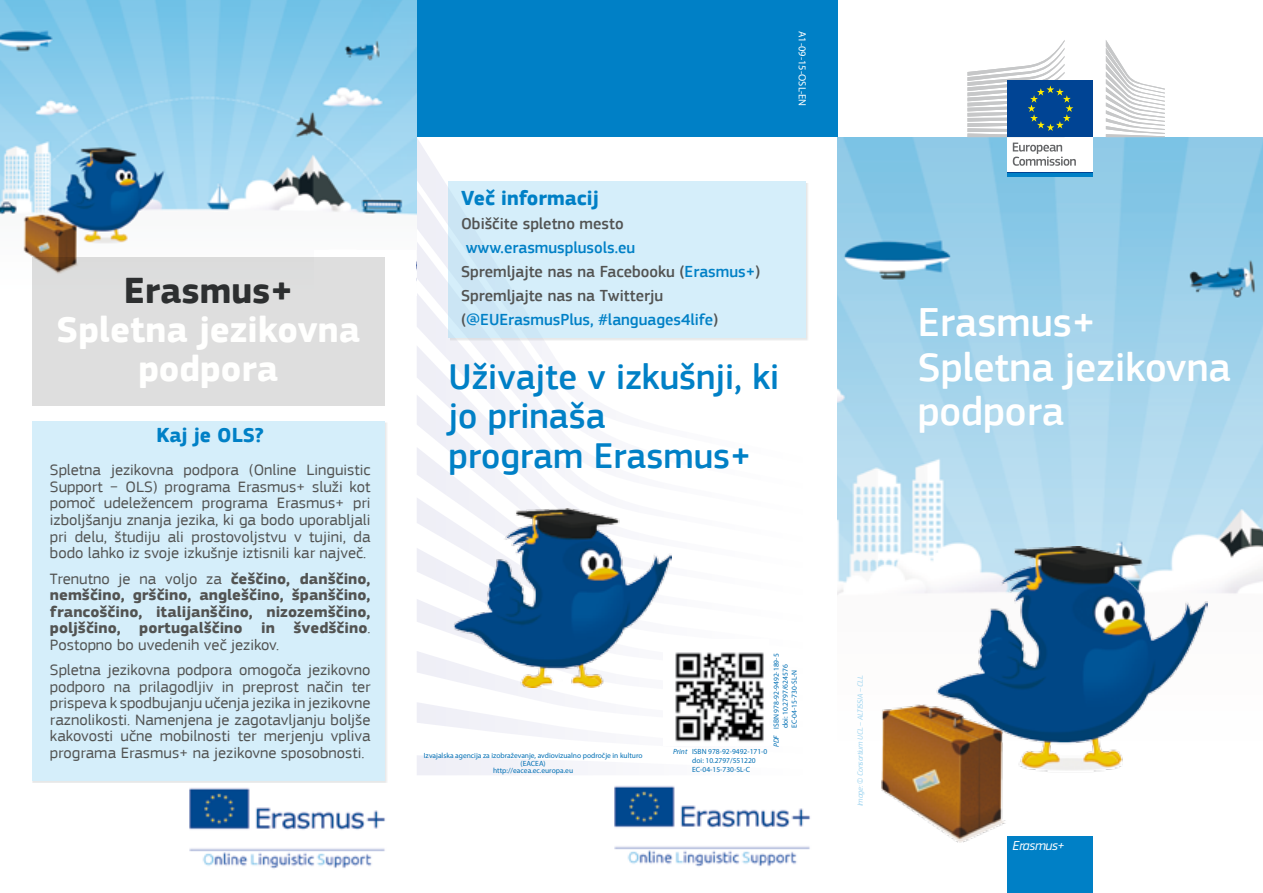
<style>
.page{position:relative;width:1263px;height:893px;background:#fff}
.page>*{position:absolute;margin:0;border:0;box-sizing:border-box;transform-origin:0 0}
.t1{font:500 41.55px/44.5px "EC Square Sans Pro";color:#fff}
.t2{font:700 37.5px/39px "EC Square Sans Pro";color:#fffffe;text-align:center}
.t3{font:700 37.5px "EC Square Sans Pro";color:#2d2f30}
.t4{font:500 36.75px/39.5px "EC Square Sans Pro";color:#0080c6}
.t5{font:700 21px "EC Square Sans Pro";color:#0080c6}
.t6{font:500 16.5px/24px "EC Square Sans Pro";color:#0080c6}
.t7{font:500 16.5px "EC Square Sans Pro";color:#525352}
.t8{font:15.75px/16.5px "EC Square Sans Pro";color:#525352;text-align:justify;scale:1.05 1}
.t9{font:700 15.75px/16.5px "EC Square Sans Pro";color:#525352;text-align:justify;scale:1.05 1}
.t10{font:italic 13.5px "PF Square Sans Pro";letter-spacing:-.03em;color:#fff}
.t11{font:10.5px "Myriad Pro";color:#fff}
.t12{font:italic 7.8px "EC Square Sans Pro";letter-spacing:-.03em;color:#9dd4f0}
.t13{font:7.5px/9px "Myriad Pro";color:#006fb4}
.s1{font-weight:400}
.s2{color:#525352}
.s3{font-style:italic}
</style>
<div class="page">
<div style="left:417px;top:0;width:421px;height:137px;background:#0080c6"></div>
<svg style="left:417px;top:139px;width:32px;height:50px;fill:#f3f3fa"></svg>
<svg style="left:417px;top:548px;width:36px;height:40px"></svg>
<svg style="left:417px;top:599px;width:180px;height:176px"></svg>
<svg style="left:417px;top:293px;width:157px;height:250px;fill:#f4f4f9"></svg>
<div style="left:1008px;top:836px;width:85px;height:57px;background:#0080c6"></div>
<img style="left:838px;top:137px;width:425px;height:472px">
<img style="left:882px;top:546px;width:325px;height:296px">
<img style="left:675px;top:652px;width:89px;height:90px">
<img style="left:453px;top:509px;width:219px;height:178px">
<img style="left:0;top:0;width:417px;height:281px">
<img style="left:32px;top:782px;width:355px;height:87px">
<img style="left:614px;top:786px;width:196px;height:81px">
<div style="left:1008px;top:172px;width:85px;height:5px;background:#0080c6"></div>
<div style="left:1008px;top:136px;width:85px;height:36px;background:#fff"></div>
<svg style="left:1013px;top:143px;width:63px;height:23px"></svg>
<svg style="left:1106px;top:40px;width:59px;height:97px"></svg>
<div style="left:1008px;top:80px;width:85px;height:57px;background:#004494"></div>
<svg style="left:967px;top:40px;width:106px;height:97px"></svg>
<div style="left:449px;top:181px;width:357px;height:157px;background:#d5eefa"></div>
<div style="left:32px;top:421px;width:353px;height:359px;background:#d5eefa"></div>
<div style="left:315px;top:251px;width:101px;height:158px;background:#fff"></div>
<div style="left:32px;top:257px;width:353px;height:149px;background:#dedede"></div>
<h2 class="t3" style="left:124px;top:268px;width:171px">Erasmus+</h2>
<h2 class="t2" style="left:57px;top:312px;width:305px">Spletna jezikovna podpora</h2>
<h3 class="t5" style="left:156px;top:423px;width:109px">Kaj je OLS?</h3>
<p class="t8" style="left:50px;top:462px;width:307px">Spletna jezikovna podpora (Online Linguistic Support − OLS) programa Erasmus+ služi kot pomoč udeležencem programa Erasmus+ pri izboljšanju znanja jezika, ki ga bodo uporabljali pri delu, študiju ali prostovoljstvu v tujini, da bodo lahko iz svoje izkušnje iztisnili kar največ.</p>
<p class="t9" style="left:50px;top:571px;width:307px"><span class="s1">Trenutno je na voljo za</span> češčino, danščino, nemščino, grščino, angleščino, španščino, francoščino, italijanščino, nizozemščino, poljščino, portugalščino in švedščino<span class="s1">.<br>Postopno bo uvedenih več jezikov.</span></p>
<p class="t8" style="left:50px;top:662px;width:307px">Spletna jezikovna podpora omogoča jezikovno podporo na prilagodljiv in preprost način ter prispeva k spodbujanju učenja jezika in jezikovne raznolikosti. Namenjena je zagotavljanju boljše kakovosti učne mobilnosti ter merjenju vpliva programa Erasmus+ na jezikovne sposobnosti.</p>
<p class="t11" style="left:809px;top:31px;width:77px;rotate:90deg">A1-09-15-OSL-EN</p>
<h3 class="t5" style="left:461px;top:186px;width:139px">Več informacij</h3>
<p class="t7" style="left:461px;top:214px;width:164px">Obiščite spletno mesto</p>
<p class="t6" style="left:461px;top:236px;width:301px">www.erasmusplusols.eu<br><span class="s2">Spremljajte nas na Facebooku (</span>Erasmus+<span class="s2">)<br>Spremljajte nas na Twitterju (</span>@EUErasmusPlus, #languages4life<span class="s2">)</span></p>
<h3 class="t4" style="left:449px;top:358px;width:332px">Uživajte v izkušnji, ki jo prinaša<br>program Erasmus+</h3>
<p class="t13" style="left:424px;top:752px;width:220px;line-height:7.5px;text-align:center">Izvajalska agencija za izobraževanje, avdiovizualno področje in kulturo (EACEA)<br>http://eacea.ec.europa.eu</p>
<p class="t13" style="left:772px;top:728px;width:76px;text-indent:-19px;rotate:-90deg"><span class="s3">PDF</span> ISBN 978-92-9492-189-5 doi: 10.2797/624576<br>EC-04-15-730-SL-N</p>
<p class="t13" style="left:692px;top:747px;width:77px;text-indent:-19px"><span class="s3">Print</span> ISBN 978-92-9492-171-0 doi: 10.2797/551220<br>EC-04-15-730-SL-C</p>
<p class="t12" style="left:856px;top:806px;width:133px;rotate:-90deg">Image: © Consortium UCL – ALTISSIA – CLL</p>
<h1 class="t1" style="left:918px;top:301px;width:315px">Erasmus+<br>Spletna jezikovna podpora</h1>
<p class="t10" style="left:1012px;top:838px;width:54px">Erasmus+</p>
</div>
